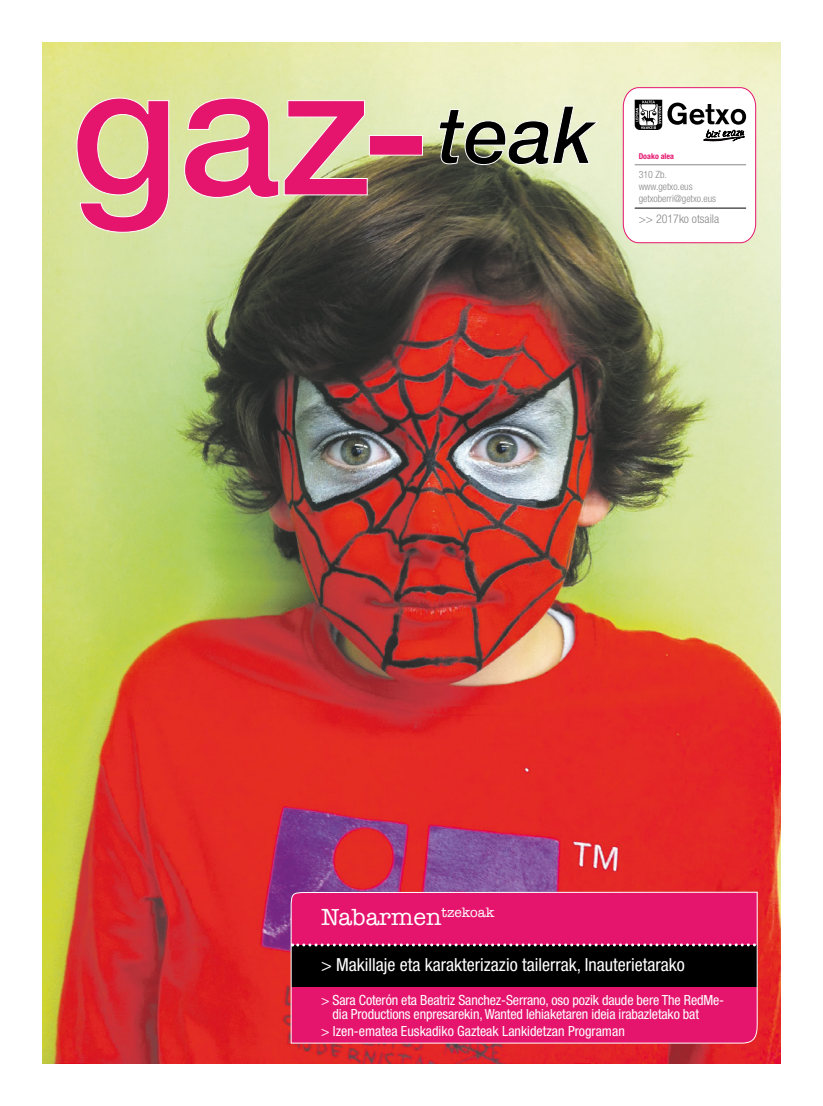
<style>
.page{position:relative;width:823px;height:1106px;background:#fff}
.page>*{position:absolute;margin:0;border:0;box-sizing:border-box;transform-origin:0 0}
.t1{font:23.9px "American Typewriter";color:#fff}
.t2{font:condensed 18px "Helvetica Neue";color:#fff}
.t3{font:condensed 14px/14px "Helvetica Neue";letter-spacing:-.01em;color:#fff}
.t4{font:300 condensed 12px "Helvetica Neue";color:#878787}
.t5{font:300 condensed 10px/12px "Helvetica Neue";color:#878787}
.t6{font:700 condensed 8px "Helvetica Neue";color:#e5156e}
</style>
<div class="page">
<img style="left:43px;top:43px;width:737px;height:1020px">
<svg style="left:290px;top:891px;width:467px;height:153px;background:#a71453"></svg>
<svg style="left:622px;top:87px;width:134px;height:156px"></svg>
<hr style="left:634px;top:164px;width:111px;height:1px;background:#878787">
<hr style="left:634px;top:208px;width:111px;height:1px;background:#000">
<svg style="left:76px;top:98px;width:93px;height:135px;background:#e07988"></svg>
<svg style="left:184px;top:98px;width:183px;height:100px;background:#de7e8f"></svg>
<div style="left:369px;top:135px;width:53px;height:20px;background:#e5156e;border:1px solid #fff"></div>
<svg style="left:437px;top:105px;width:162px;height:61px;background:#979a83"></svg>
<p class="t6" style="left:638px;top:151px;width:37px">Doako alea</p>
<p class="t5" style="left:638px;top:169px;width:79px">310 Zb. www.getxo.eus getxoberri@getxo.eus</p>
<p class="t4" style="left:638px;top:212px;width:82px">&gt;&gt; 2017ko otsaila</p>
<h1 class="t1" style="left:321px;top:898px;width:175px">Nabarmen<sup>tzekoak</sup></h1>
<p class="t2" style="left:321px;top:954px;width:365px">&gt; Makillaje eta karakterizazio tailerrak, Inauterietarako</p>
<p class="t3" style="left:332px;top:992px;width:393px;text-indent:-11px">&gt; Sara Coterón eta Beatriz Sanchez-Serrano, oso pozik daude bere The RedMe&shy;dia Productions enpresarekin, Wanted lehiaketaren ideia irabazletako bat</p>
<p class="t3" style="left:321px;top:1023px;width:305px">&gt; Izen-ematea Euskadiko Gazteak Lankidetzan Programan</p>
</div>
